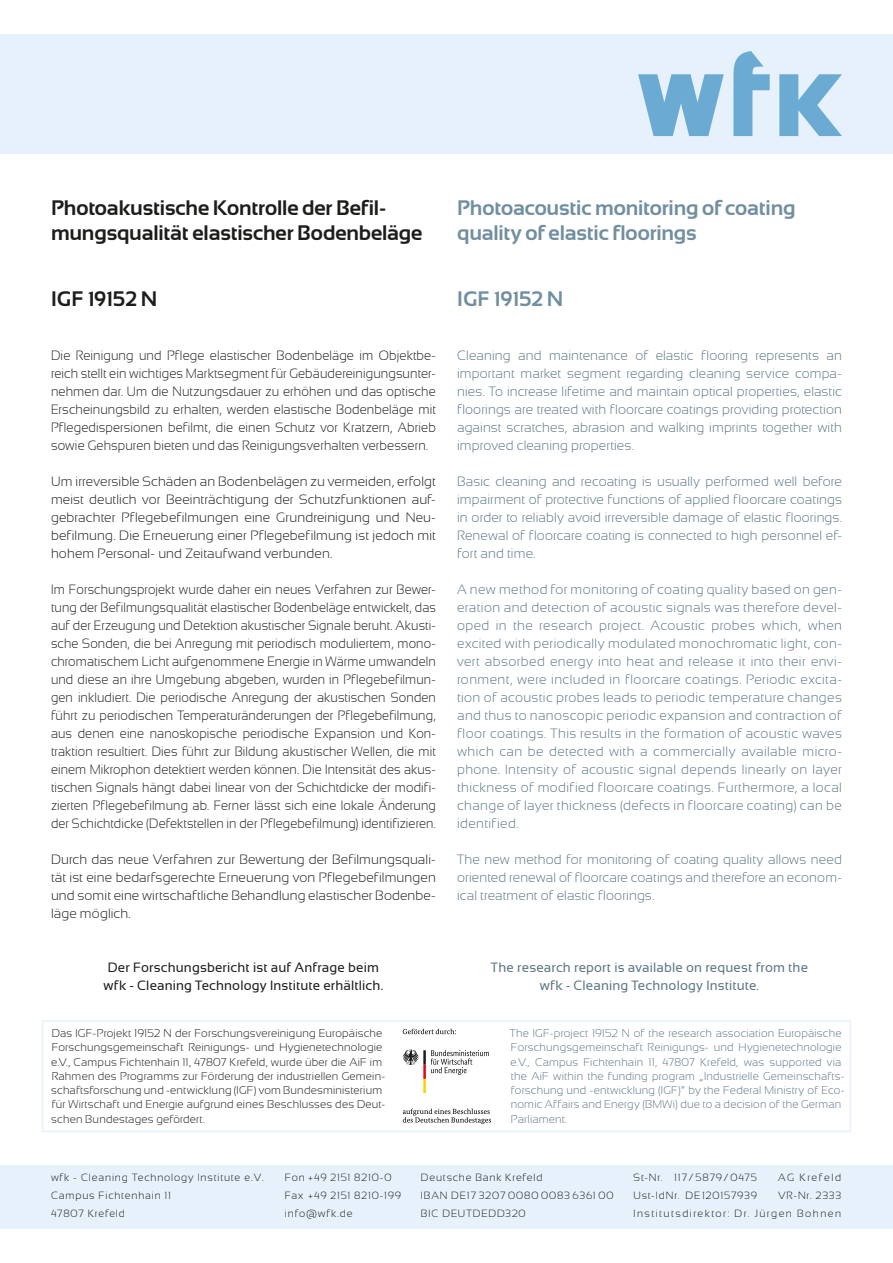
<style>
.page{position:relative;width:893px;height:1263px;background:#fff}
.page>*{position:absolute;margin:0;border:0;box-sizing:border-box;transform-origin:0 0}
.t1{font:700 21px/25.2px "Sansation";letter-spacing:-.005em;color:#1d1d1b}
.t2{font:700 21px/25.2px "Sansation";letter-spacing:-.005em;color:#718fa0}
.t3{font:300 13.5px/18px "Sansation";letter-spacing:.01em;color:#5d7785;text-align:justify}
.t4{font:300 13.5px/18px "Sansation";letter-spacing:.01em;color:#1d1d1b;text-align:justify;scale:.94 1}
.t5{font:300 13.5px/18px "Sansation";letter-spacing:.01em;color:#1d1d1b;text-align:justify}
.t6{font:300 13.5px/18px "Sansation";letter-spacing:.01em;color:#1d1d1b;text-align:justify;scale:.95 1}
.t7{font:13.5px/18px "Sansation";letter-spacing:.01em;color:#1d1d1b;text-align:center}
.t8{font:13.5px/18px "Sansation";letter-spacing:.01em;color:#5d7785;text-align:center}
.t9{font:300 11.25px/14.2px "Sansation";letter-spacing:.015em;color:#1d1d1b}
.t10{font:300 11.25px/14.2px "Sansation";letter-spacing:.015em;color:#5d7785}
.t11{font:300 10.5px/18px "Sansation";letter-spacing:.08em;color:#1d1d1b}
.t12{font:300 10.5px "Sansation";letter-spacing:.14em;color:#1d1d1b}
.t13{font:300 10.5px/18px "Sansation";letter-spacing:.125em;color:#1d1d1b}
</style>
<div class="page">
<div style="left:42px;top:1020px;width:809px;height:112px;border:2px solid #e6f1fc"></div>
<div style="left:391px;top:1021px;width:111px;height:110px;background:#fff"></div>
<svg style="left:403px;top:1029px;width:53px;height:5px"></svg>
<svg style="left:403px;top:1108px;width:88px;height:16px"></svg>
<svg style="left:402px;top:1050px;width:87px;height:43px"></svg>
<div style="left:0;top:34px;width:893px;height:119px;background:#e6f1fc"></div>
<svg style="left:779px;top:74px;width:63px;height:62px"></svg>
<svg style="left:733px;top:51px;width:37px;height:85px"></svg>
<svg style="left:638px;top:74px;width:86px;height:62px"></svg>
<div style="left:0;top:1165px;width:893px;height:64px;background:#e6f1fc"></div>
<h1 class="t1" style="left:51px;top:195px;width:373px">Photoakustische Kontrolle der Befil&shy;mungsqualität elastischer Bodenbeläge</h1>
<h1 class="t1" style="left:51px;top:286px;width:108px">IGF 19152 N</h1>
<p class="t6" style="left:51px;top:346px;width:407px">Die Reinigung und Pflege elastischer Bodenbeläge im Objektbe&shy;reich stellt ein wichtiges Marktsegment für Gebäudereinigungsunter&shy;nehmen dar. Um die Nutzungsdauer zu erhöhen und das optische Erscheinungsbild zu erhalten, werden elastische Bodenbeläge mit Pflegedispersionen befilmt, die einen Schutz vor Kratzern, Abrieb sowie Gehspuren bieten und das Reinigungsverhalten verbessern.</p>
<p class="t5" style="left:51px;top:472px;width:386px">Um irreversible Schäden an Bodenbelägen zu vermeiden, erfolgt meist deutlich vor Beeinträchtigung der Schutzfunktionen auf&shy;gebrachter Pflegebefilmungen eine Grundreinigung und Neu&shy;befilmung. Die Erneuerung einer Pflegebefilmung ist jedoch mit hohem Personal- und Zeitaufwand verbunden.</p>
<p class="t4" style="left:51px;top:580px;width:411px">Im Forschungsprojekt wurde daher ein neues Verfahren zur Bewer&shy;tung der Befilmungsqualität elastischer Bodenbeläge entwickelt, das auf der Erzeugung und Detektion akustischer Signale beruht. Akusti&shy;sche Sonden, die bei Anregung mit periodisch moduliertem, mono&shy;chromatischem Licht aufgenommene Energie in Wärme umwandeln und diese an ihre Umgebung abgeben, wurden in Pflegebefilmun&shy;gen inkludiert. Die periodische Anregung der akustischen Sonden führt zu periodischen Temperaturänderungen der Pflegebefilmung, aus denen eine nanoskopische periodische Expansion und Kon&shy;traktion resultiert. Dies führt zur Bildung akustischer Wellen, die mit einem Mikrophon detektiert werden können. Die Intensität des akus&shy;tischen Signals hängt dabei linear von der Schichtdicke der modifi&shy;zierten Pflegebefilmung ab. Ferner lässt sich eine lokale Änderung der Schichtdicke (Defektstellen in der Pflegebefilmung) identifizieren.</p>
<p class="t5" style="left:51px;top:850px;width:386px">Durch das neue Verfahren zur Bewertung der Befilmungsquali&shy;tät ist eine bedarfsgerechte Erneuerung von Pflegebefilmungen und somit eine wirtschaftliche Behandlung elastischer Bodenbe&shy;läge möglich.</p>
<p class="t7" style="left:104px;top:958px;width:281px">Der Forschungsbericht ist auf Anfrage beim wfk - Cleaning Technology Institute erhältlich.</p>
<p class="t9" style="left:51px;top:1026px;width:336px">Das IGF-Projekt 19152 N der Forschungsvereinigung Europäische Forschungsgemeinschaft Reinigungs- und Hygienetechnologie e.V., Campus Fichtenhain 11, 47807 Krefeld, wurde über die AiF im Rahmen des Programms zur Förderung der industriellen Gemein&shy;schaftsforschung und -entwicklung (IGF) vom Bundesministerium für Wirtschaft und Energie aufgrund eines Beschlusses des Deut&shy;schen Bundestages gefördert.</p>
<h1 class="t2" style="left:457px;top:195px;width:340px">Photoacoustic monitoring of coating quality of elastic floorings</h1>
<h1 class="t2" style="left:457px;top:286px;width:108px">IGF 19152 N</h1>
<p class="t3" style="left:457px;top:346px;width:386px">Cleaning and maintenance of elastic flooring represents an important market segment regarding cleaning service compa&shy;nies. To increase lifetime and maintain optical properties, elastic floorings are treated with floorcare coatings providing protection against scratches, abrasion and walking imprints together with improved cleaning properties.</p>
<p class="t3" style="left:457px;top:472px;width:386px">Basic cleaning and recoating is usually performed well before impairment of protective functions of applied floorcare coatings in order to reliably avoid irreversible damage of elastic floorings.<br>Renewal of floorcare coating is connected to high personnel ef&shy;fort and time.</p>
<p class="t3" style="left:457px;top:580px;width:386px">A new method for monitoring of coating quality based on gen&shy;eration and detection of acoustic signals was therefore devel&shy;oped in the research project. Acoustic probes which, when excited with periodically modulated monochromatic light, con&shy;vert absorbed energy into heat and release it into their envi&shy;ronment, were included in floorcare coatings. Periodic excita&shy;tion of acoustic probes leads to periodic temperature changes and thus to nanoscopic periodic expansion and contraction of floor coatings. This results in the formation of acoustic waves which can be detected with a commercially available micro&shy;phone. Intensity of acoustic signal depends linearly on layer thickness of modified floorcare coatings. Furthermore, a local change of layer thickness (defects in floorcare coating) can be identified.</p>
<p class="t3" style="left:457px;top:850px;width:386px">The new method for monitoring of coating quality allows need oriented renewal of floorcare coatings and therefore an econom&shy;ical treatment of elastic floorings.</p>
<p class="t8" style="left:491px;top:958px;width:319px">The research report is available on request from the wfk - Cleaning Technology Institute.</p>
<p class="t10" style="left:510px;top:1026px;width:336px">The IGF-project 19152 N of the research association Europäische Forschungsgemeinschaft Reinigungs- und Hygienetechnologie e.V., Campus Fichtenhain 11, 47807 Krefeld, was supported via the AiF within the funding program „Industrielle Gemeinschafts&shy;forschung und -entwicklung (IGF)“ by the Federal Ministry of Eco&shy;nomic Affairs and Energy (BMWi) due to a decision of the German Parliament.</p>
<p class="t11" style="left:51px;top:1169px;width:214px">wfk - Cleaning Technology Institute e.V.<br>Campus Fichtenhain 11<br>47807 Krefeld</p>
<p class="t11" style="left:285px;top:1169px;width:118px">Fon +49 2151 8210-0<br>Fax +49 2151 8210-199 info@wfk.de</p>
<p class="t11" style="left:421px;top:1169px;width:194px">Deutsche Bank Krefeld<br>IBAN DE17 3207 0080 0083 6361 00<br>BIC DEUTDEDD320</p>
<p class="t11" style="left:634px;top:1169px;width:125px">St-Nr. 117/5879/0475<br>Ust-IdNr. DE120157939</p>
<p class="t13" style="left:778px;top:1169px;width:64px">AG Krefeld<br>VR-Nr. 2333</p>
<p class="t12" style="left:634px;top:1208px;width:209px">Institutsdirektor: Dr. Jürgen Bohnen</p>
</div>
